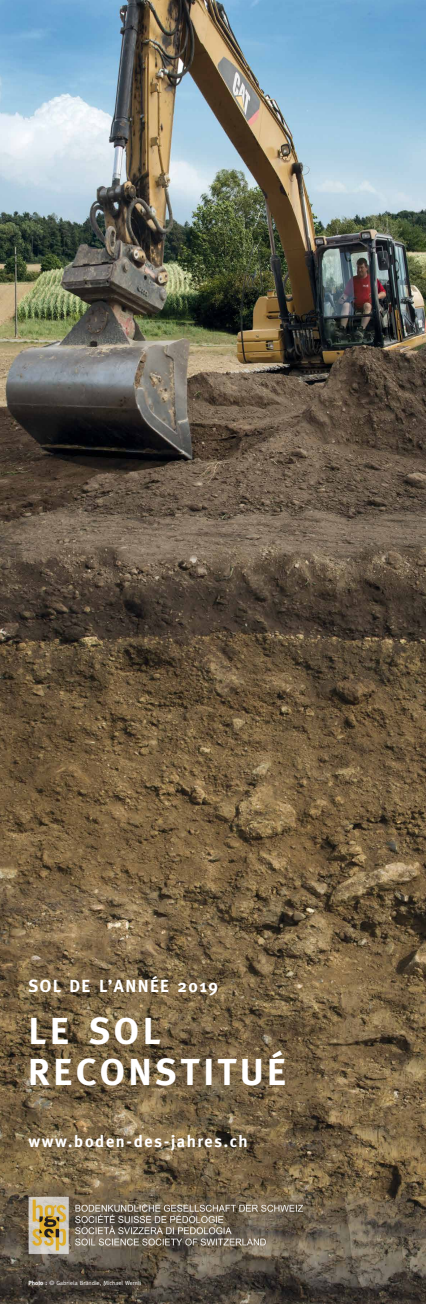
<style>
.page{position:relative;width:426px;height:1304px;background:#fff}
.page>*{position:absolute;margin:0;border:0;box-sizing:border-box;transform-origin:0 0}
.t1{font:700 37.5px/41px "Meta";letter-spacing:.1em;color:#fff}
.t2{font:700 17.5px "Meta";letter-spacing:.08em;color:#fff}
.t3{font:700 16.5px "Meta";letter-spacing:.1em;color:#fff}
.t4{font:6px "Meta";letter-spacing:.01em;color:#fff}
.s1{font-weight:700}
</style>
<div class="page">
<img style="left:0;top:0;width:425px;height:1304px">
<img style="left:24px;top:1196px;width:294px;height:58px">
<h2 class="t2" style="left:28px;top:975px;width:191px">SOL DE L’ANNÉE 2019</h2>
<h1 class="t1" style="left:28px;top:1010px;width:258px">LE SOL<br>RECONSTITUÉ</h1>
<h3 class="t3" style="left:28px;top:1132px;width:220px">www.boden-des-jahres.ch</h3>
<p class="t4" style="left:28px;top:1279px;width:114px"><span class="s1">Photo :</span> © Gabriela Brändle, Michael Wernli</p>
</div>
